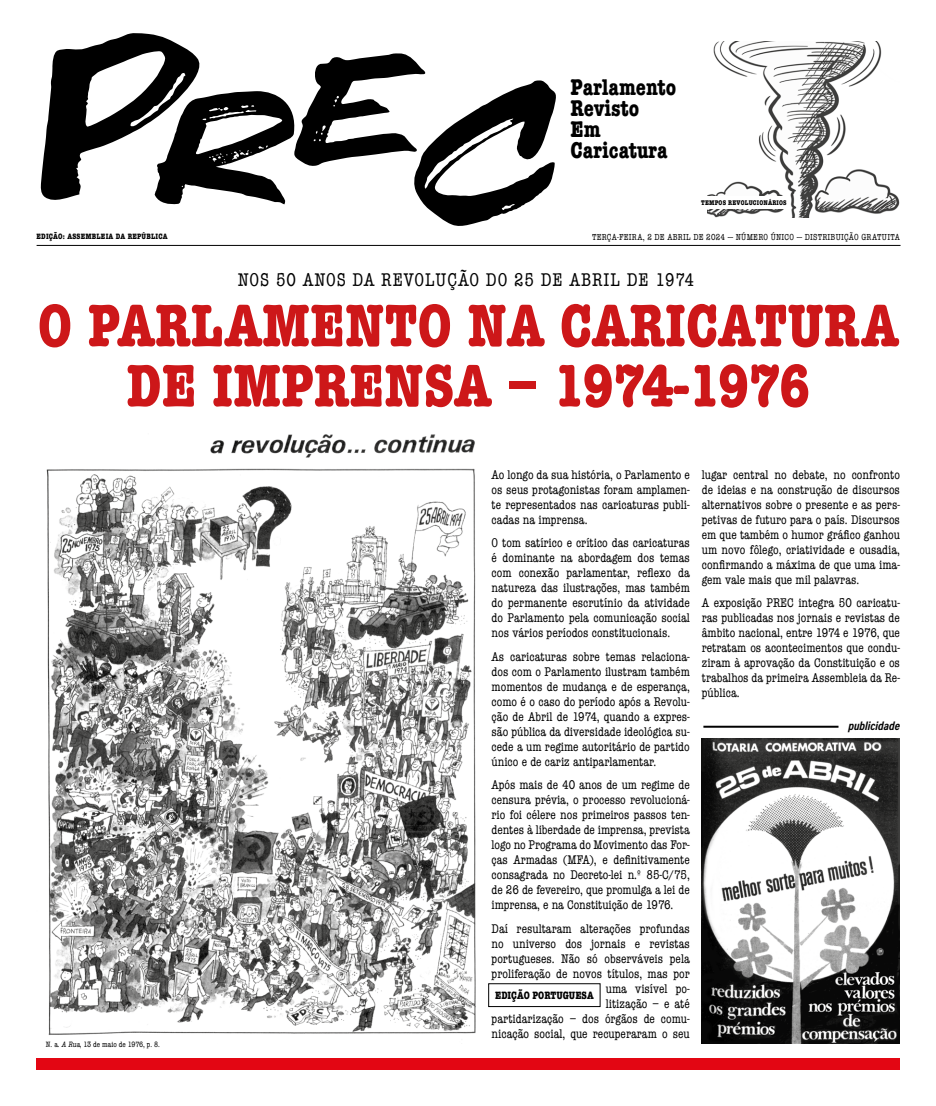
<style>
.page{position:relative;width:936px;height:1106px;background:#fff}
.page>*{position:absolute;margin:0;border:0;box-sizing:border-box;transform-origin:0 0}
.t1{font:700 condensed 62px/60.1px "American Typewriter";color:#cd1719;text-align:center}
.t2{font:700 condensed 23.5px/21px "American Typewriter";color:#000}
.t3{font:condensed 19px "American Typewriter";letter-spacing:.05em;color:#000}
.t4{font:condensed 13px/15px "American Typewriter";color:#000;text-align:justify}
.t5{font:12px "Acumin Variable Concept";color:#000}
.t6{font:700 condensed 11px "American Typewriter";color:#000}
.t7{font:condensed 9px "American Typewriter";letter-spacing:.025em;color:#000}
.t8{font:700 condensed 8px "American Typewriter";letter-spacing:.025em;color:#000}
.t9{font:condensed 8px "American Typewriter";color:#000}
.t10{font:700 condensed 7px "American Typewriter";letter-spacing:.025em;color:#000}
.s1{font-style:italic}
</style>
<div class="page">
<img style="left:46px;top:434px;width:430px;height:601px">
<hr style="left:37px;top:245px;width:863px;height:1px;background:#000">
<svg style="left:40px;top:33px;width:516px;height:193px"></svg>
<img style="left:707px;top:42px;width:192px;height:175px">
<div style="left:701px;top:196px;width:88px;height:13px;background:#fff"></div>
<div style="left:36px;top:1058px;width:863px;height:12px;background:#e30613"></div>
<img style="left:701px;top:738px;width:198px;height:306px">
<hr style="left:703px;top:725px;width:135px;height:2px;background:#000">
<h2 class="t2" style="left:570px;top:76px;width:107px">Parlamento<br>Revisto<br>Em<br>Caricatura</h2>
<p class="t10" style="left:701px;top:197px;width:87px">TEMPOS REVOLUCIONÁRIOS</p>
<p class="t8" style="left:37px;top:230px;width:133px">EDIÇÃO: ASSEMBLEIA DA REPÚBLICA</p>
<p class="t7" style="left:592px;top:230px;width:309px">TERÇA-FEIRA, 2 DE ABRIL DE 2024 — NÚMERO ÚNICO — DISTRIBUIÇÃO GRATUITA</p>
<h3 class="t3" style="left:238px;top:266px;width:457px">NOS 50 ANOS DA REVOLUÇÃO DO 25 DE ABRIL DE 1974</h3>
<h1 class="t1" style="left:38px;top:294px;width:862px">O PARLAMENTO NA CARICATURA<br>DE IMPRENSA – 1974-1976</h1>
<p class="t9" style="left:46px;top:1038px;width:115px">N. a. <span class="s1">A Rua</span>, 13 de maio de 1976, p. 8.</p>
<p class="t4" style="left:491px;top:466px;width:200px">Ao longo da sua história, o Parlamento e os seus protagonistas foram amplamen&shy;te representados nas caricaturas publi&shy;cadas na imprensa.</p>
<p class="t4" style="left:491px;top:535px;width:200px">O tom satírico e crítico das caricaturas é dominante na abordagem dos temas com conexão parlamentar, reflexo da natureza das ilustrações, mas também do permanente escrutínio da atividade do Parlamento pela comunicação social nos vários períodos constitucionais.</p>
<p class="t4" style="left:491px;top:648px;width:200px">As caricaturas sobre temas relaciona&shy;dos com o Parlamento ilustram também momentos de mudança e de esperança, como é o caso do período após a Revolu&shy;ção de Abril de 1974, quando a expres&shy;são pública da diversidade ideológica su&shy;cede a um regime autoritário de partido único e de cariz antiparlamentar.</p>
<p class="t4" style="left:491px;top:777px;width:200px">Após mais de 40 anos de um regime de censura prévia, o processo revolucioná&shy;rio foi célere nos primeiros passos ten&shy;dentes à liberdade de imprensa, prevista logo no Programa do Movimento das For&shy;ças Armadas (MFA), e definitivamente consagrada no Decreto-lei n.º 85-C/75, de 26 de fevereiro, que promulga a lei de imprensa, e na Constituição de 1976.</p>
<p class="t4" style="left:491px;top:920px;width:200px;text-align:right">Daí resultaram alterações profundas no universo dos jornais e revistas portugueses. Não só observáveis pela proliferação de novos títulos, mas por uma visível po-<br>litização – e até<br>partidarização – dos órgãos de comu&shy;nicação social, que recuperaram o seu</p>
<p class="t6" style="left:495px;top:986px;width:100px">EDIÇÃO PORTUGUESA</p>
<p class="t4" style="left:701px;top:466px;width:200px">lugar central no debate, no confronto de ideias e na construção de discursos alternativos sobre o presente e as pers&shy;petivas de futuro para o país. Discursos em que também o humor gráfico ganhou um novo fôlego, criatividade e ousadia, confirmando a máxima de que uma ima&shy;gem vale mais que mil palavras.</p>
<p class="t4" style="left:701px;top:595px;width:200px">A exposição PREC integra 50 caricatu&shy;ras publicadas nos jornais e revistas de âmbito nacional, entre 1974 e 1976, que retratam os acontecimentos que condu&shy;ziram à aprovação da Constituição e os trabalhos da primeira Assembleia da Re&shy;pública.</p>
<p class="t5" style="left:848px;top:717px;width:53px">publicidade</p>
</div>
